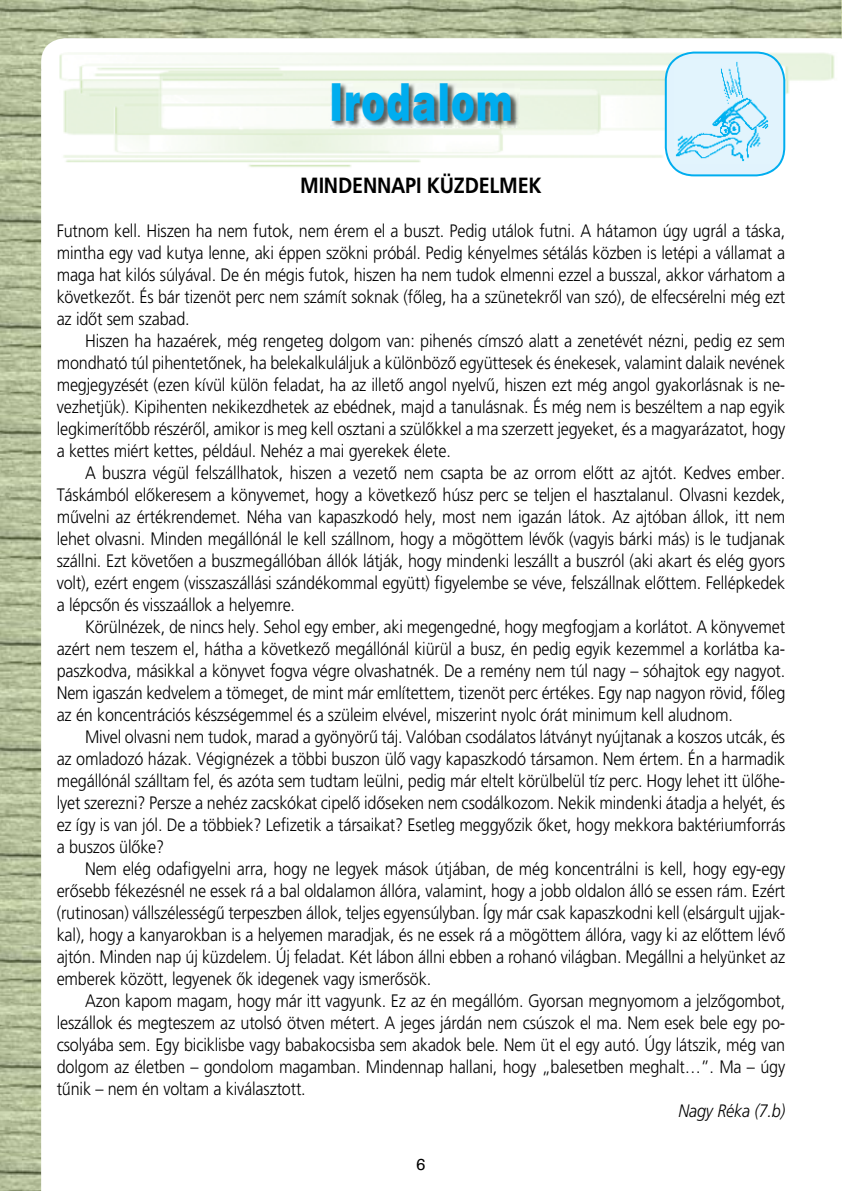
<style>
.page{position:relative;width:842px;height:1191px;background:#fff}
.page>*{position:absolute;margin:0;border:0;box-sizing:border-box;transform-origin:0 0}
.t1{font:900 50px "Swiss 721";letter-spacing:.03em;color:#00adef;scale:.72 1}
.t2{font:700 22px "Frutiger Alt";letter-spacing:-.01em;color:#000;scale:.9 1}
.t3{font:300 18px/22px "Frutiger Alt";letter-spacing:-.01em;color:#000;text-align:justify;scale:.9 1}
.t4{font:italic 300 18px "Frutiger Alt";letter-spacing:-.01em;color:#000;scale:.9 1}
.t5{font:16px "Swiss 721";color:#000}
</style>
<div class="page">
<img style="left:70px;top:70px;width:765px;height:97px">
<img style="left:0;top:0;width:841px;height:70px">
<img style="left:0;top:69px;width:70px;height:1122px">
<img style="left:841px;top:0;width:1px;height:38px">
<img style="left:839px;top:52px;width:2px;height:18px">
<img style="left:331px;top:83px;width:188px;height:44px">
<svg style="left:665px;top:52px;width:120px;height:124px;background:#c6ebfa"></svg>
<h1 class="t1" style="left:329px;top:72px;width:256px">Irodalom</h1>
<p class="t2" style="left:300px;top:172px;width:270px">MINDENNAPI KÜZDELMEK</p>
<p class="t3" style="left:57px;top:220px;width:811px">Futnom kell. Hiszen ha nem futok, nem érem el a buszt. Pedig utálok futni. A hátamon úgy ugrál a táska, mintha egy vad kutya lenne, aki éppen szökni próbál. Pedig kényelmes sétálás közben is letépi a vállamat a maga hat kilós súlyával. De én mégis futok, hiszen ha nem tudok elmenni ezzel a busszal, akkor várhatom a következôt. És bár tizenöt perc nem számít soknak (fôleg, ha a szünetekrôl van szó), de elfecsérelni még ezt az idôt sem szabad.</p>
<p class="t3" style="left:57px;top:330px;width:811px;text-indent:28px">Hiszen ha hazaérek, még rengeteg dolgom van: pihenés címszó alatt a zenetévét nézni, pedig ez sem mondható túl pihentetônek, ha belekalkuláljuk a különbözô együttesek és énekesek, valamint dalaik nevének megjegyzését (ezen kívül külön feladat, ha az illetô angol nyelvû, hiszen ezt még angol gyakorlásnak is ne&shy;vezhetjük). Kipihenten nekikezdhetek az ebédnek, majd a tanulásnak. És még nem is beszéltem a nap egyik legkimerítôbb részérôl, amikor is meg kell osztani a szülôkkel a ma szerzett jegyeket, és a magyarázatot, hogy a kettes miért kettes, például. Nehéz a mai gyerekek élete.</p>
<p class="t3" style="left:57px;top:462px;width:811px;text-indent:28px">A buszra végül felszállhatok, hiszen a vezetô nem csapta be az orrom elôtt az ajtót. Kedves ember.<br>Táskámból elôkeresem a könyvemet, hogy a következô húsz perc se teljen el hasztalanul. Olvasni kezdek, mûvelni az értékrendemet. Néha van kapaszkodó hely, most nem igazán látok. Az ajtóban állok, itt nem lehet olvasni. Minden megállónál le kell szállnom, hogy a mögöttem lévôk (vagyis bárki más) is le tudjanak szállni. Ezt követôen a buszmegállóban állók látják, hogy mindenki leszállt a buszról (aki akart és elég gyors volt), ezért engem (visszaszállási szándékommal együtt) figyelembe se véve, felszállnak elôttem. Fellépkedek a lépcsôn és visszaállok a helyemre.</p>
<p class="t3" style="left:57px;top:616px;width:811px;text-indent:28px">Körülnézek, de nincs hely. Sehol egy ember, aki megengedné, hogy megfogjam a korlátot. A könyvemet azért nem teszem el, hátha a következô megállónál kiürül a busz, én pedig egyik kezemmel a korlátba ka&shy;paszkodva, másikkal a könyvet fogva végre olvashatnék. De a remény nem túl nagy – sóhajtok egy nagyot.<br>Nem igaszán kedvelem a tömeget, de mint már említettem, tizenöt perc értékes. Egy nap nagyon rövid, fôleg az én koncentrációs készségemmel és a szüleim elvével, miszerint nyolc órát minimum kell aludnom.</p>
<p class="t3" style="left:57px;top:726px;width:811px;text-indent:28px">Mivel olvasni nem tudok, marad a gyönyörû táj. Valóban csodálatos látványt nyújtanak a koszos utcák, és az omladozó házak. Végignézek a többi buszon ülô vagy kapaszkodó társamon. Nem értem. Én a harmadik megállónál szálltam fel, és azóta sem tudtam leülni, pedig már eltelt körülbelül tíz perc. Hogy lehet itt ülôhe&shy;lyet szerezni? Persze a nehéz zacskókat cipelô idôseken nem csodálkozom. Nekik mindenki átadja a helyét, és ez így is van jól. De a többiek? Lefizetik a társaikat? Esetleg meggyôzik ôket, hogy mekkora baktériumforrás a buszos ülôke?</p>
<p class="t3" style="left:57px;top:858px;width:811px;text-indent:28px">Nem elég odafigyelni arra, hogy ne legyek mások útjában, de még koncentrálni is kell, hogy egy-egy erôsebb fékezésnél ne essek rá a bal oldalamon állóra, valamint, hogy a jobb oldalon álló se essen rám. Ezért (rutinosan) vállszélességû terpeszben állok, teljes egyensúlyban. Így már csak kapaszkodni kell (elsárgult ujjak&shy;kal), hogy a kanyarokban is a helyemen maradjak, és ne essek rá a mögöttem állóra, vagy ki az elôttem lévô ajtón. Minden nap új küzdelem. Új feladat. Két lábon állni ebben a rohanó világban. Megállni a helyünket az emberek között, legyenek ôk idegenek vagy ismerôsök.</p>
<p class="t3" style="left:57px;top:990px;width:811px;text-indent:28px">Azon kapom magam, hogy már itt vagyunk. Ez az én megállóm. Gyorsan megnyomom a jelzôgombot, leszállok és megteszem az utolsó ötven métert. A jeges járdán nem csúszok el ma. Nem esek bele egy po&shy;csolyába sem. Egy biciklisbe vagy babakocsisba sem akadok bele. Nem üt el egy autó. Úgy látszik, még van dolgom az életben – gondolom magamban. Mindennap hallani, hogy „balesetben meghalt…”. Ma – úgy tûnik – nem én voltam a kiválasztott.</p>
<p class="t4" style="left:678px;top:1100px;width:120px">Nagy Réka (7.b)</p>
<p class="t5" style="left:417px;top:1155px;width:10px">6</p>
</div>
